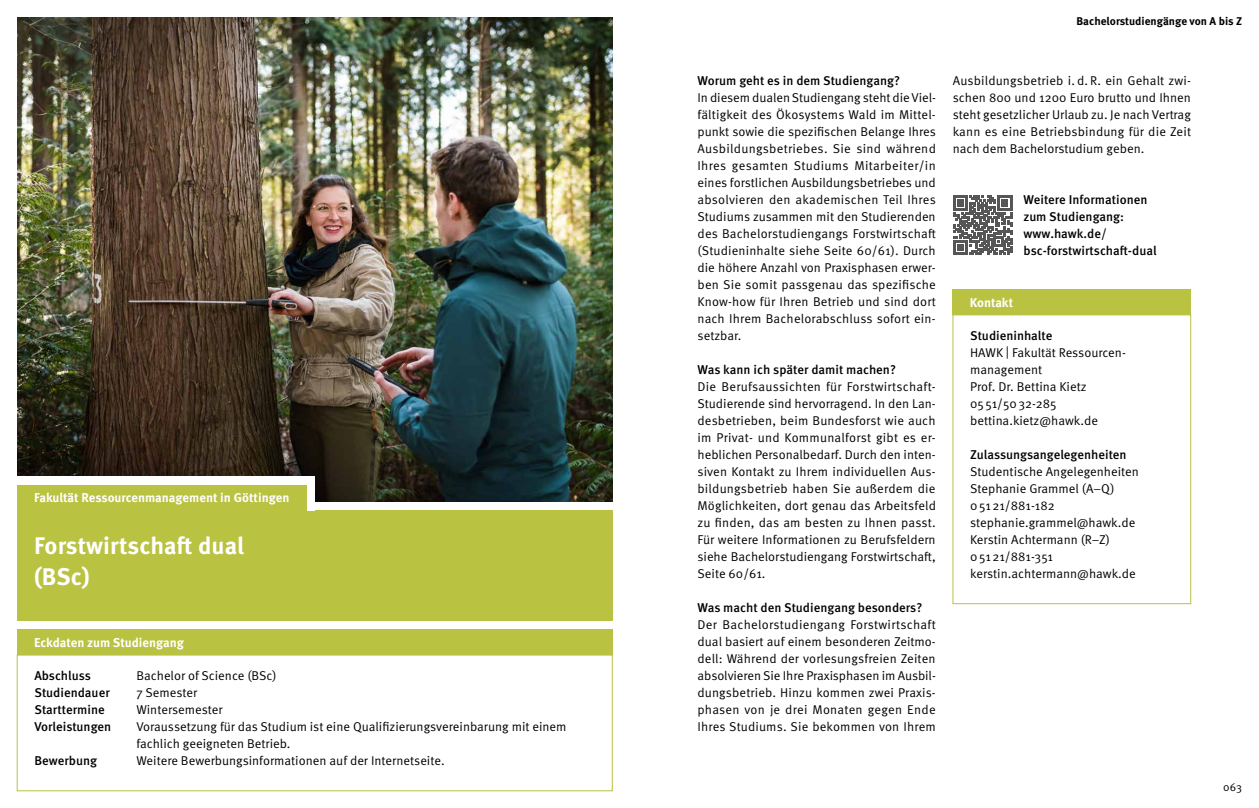
<style>
.page{position:relative;width:1259px;height:808px;background:#fff}
.page>*{position:absolute;margin:0;border:0;box-sizing:border-box;transform-origin:0 0}
.t1{font:700 24px/31.5px "Meta Pro";letter-spacing:.005em;color:#fff}
.t2{font:12.75px/17px "Meta Pro Norm";color:#000}
.t3{font:500 12.75px/17px "Meta Pro";color:#000}
.t4{font:700 12.75px "Meta Pro";color:#fff}
.t5{font:700 11.25px "Meta Pro";color:#000}
.t6{font:11.25px "Meta Pro Norm";color:#000}
</style>
<div class="page">
<img style="left:17px;top:17px;width:595px;height:485px">
<div style="left:17px;top:510px;width:595px;height:111px;background:#bac242"></div>
<div style="left:17px;top:476px;width:298px;height:34px;background:#fff"></div>
<div style="left:17px;top:485px;width:289px;height:25px;background:#bac242"></div>
<div style="left:17px;top:629px;width:595px;height:26px;background:#bac242"></div>
<div style="left:17px;top:655px;width:595px;height:136px;border:1px solid #bac242"></div>
<div style="left:952px;top:289px;width:239px;height:26px;background:#bac242"></div>
<div style="left:952px;top:315px;width:239px;height:289px;border:1px solid #bac242"></div>
<svg style="left:953px;top:196px;width:59px;height:59px"></svg>
<p class="t4" style="left:34px;top:488px;width:257px">Fakultät Ressourcenmanagement in Göttingen</p>
<h1 class="t1" style="left:34px;top:528px;width:212px">Forstwirtschaft dual (BSc)</h1>
<p class="t4" style="left:34px;top:632px;width:152px">Eckdaten zum Studiengang</p>
<p class="t3" style="left:34px;top:667px;width:58px">Abschluss</p>
<p class="t2" style="left:136px;top:667px;width:142px">Bachelor of Science (BSc)</p>
<p class="t3" style="left:34px;top:684px;width:77px">Studiendauer</p>
<p class="t2" style="left:136px;top:684px;width:62px">7 Semester</p>
<p class="t3" style="left:34px;top:701px;width:72px">Starttermine</p>
<p class="t2" style="left:136px;top:701px;width:88px">Wintersemester</p>
<p class="t3" style="left:34px;top:718px;width:78px">Vorleistungen</p>
<p class="t2" style="left:136px;top:718px;width:431px">Voraussetzung für das Studium ist eine Qualifizierungsvereinbarung mit einem fachlich geeigneten Betrieb.</p>
<p class="t3" style="left:34px;top:752px;width:64px">Bewerbung</p>
<p class="t2" style="left:136px;top:752px;width:310px">Weitere Bewerbungsinformationen auf der Internetseite.</p>
<p class="t5" style="left:1076px;top:13px;width:167px">Bachelorstudiengänge von A bis Z</p>
<p class="t3" style="left:697px;top:71px;width:204px">Worum geht es in dem Studiengang?</p>
<p class="t2" style="left:697px;top:88px;width:240px;text-align:justify">In diesem dualen Studiengang steht die Viel&shy;fältigkeit des Ökosystems Wald im Mittel&shy;punkt sowie die spezifischen Belange Ihres Ausbildungsbetriebes. Sie sind während Ihres gesamten Studiums Mitarbeiter/in eines forstlichen Ausbildungsbetriebes und absolvieren den akademischen Teil Ihres Studiums zusammen mit den Studierenden des Bachelorstudiengangs Forstwirtschaft (Studieninhalte siehe Seite 60/61). Durch die höhere Anzahl von Praxisphasen erwer&shy;ben Sie somit passgenau das spezifische Know-how für Ihren Betrieb und sind dort nach Ihrem Bachelorabschluss sofort ein&shy;setzbar.</p>
<p class="t3" style="left:697px;top:360px;width:200px">Was kann ich später damit machen?</p>
<p class="t2" style="left:697px;top:377px;width:240px">Die Berufsaussichten für Forstwirtschaft-Studierende sind hervorragend. In den Lan&shy;desbetrieben, beim Bundesforst wie auch im Privat- und Kommunalforst gibt es er&shy;heblichen Personalbedarf. Durch den inten&shy;siven Kontakt zu Ihrem individuellen Aus&shy;bildungsbetrieb haben Sie außerdem die Möglichkeiten, dort genau das Arbeitsfeld zu finden, das am besten zu Ihnen passt.<br>Für weitere Informationen zu Berufsfeldern siehe Bachelorstudiengang Forstwirtschaft, Seite 60/61.</p>
<p class="t3" style="left:697px;top:599px;width:226px">Was macht den Studiengang besonders?</p>
<p class="t2" style="left:697px;top:616px;width:240px;text-align:justify">Der Bachelorstudiengang Forstwirtschaft dual basiert auf einem besonderen Zeitmo&shy;dell: Während der vorlesungsfreien Zeiten absolvieren Sie Ihre Praxisphasen im Ausbil&shy;dungsbetrieb. Hinzu kommen zwei Praxis&shy;phasen von je drei Monaten gegen Ende Ihres Studiums. Sie bekommen von Ihrem</p>
<p class="t2" style="left:952px;top:71px;width:240px;text-align:justify">Ausbildungsbetrieb i. d. R. ein Gehalt zwi&shy;schen 800 und 1200 Euro brutto und Ihnen steht gesetzlicher Urlaub zu. Je nach Vertrag kann es eine Betriebsbindung für die Zeit nach dem Bachelorstudium geben.</p>
<p class="t3" style="left:1023px;top:190px;width:135px">Weitere Informationen zum Studiengang: www.hawk.de/ bsc-forstwirtschaft-dual</p>
<p class="t4" style="left:969px;top:292px;width:45px">Kontakt</p>
<p class="t3" style="left:970px;top:326px;width:84px">Studieninhalte</p>
<p class="t2" style="left:970px;top:343px;width:156px">HAWK | Fakultät Ressourcen&shy;management<br>Prof. Dr. Bettina Kietz<br>0551/5032-285 bettina.kietz@hawk.de</p>
<p class="t3" style="left:970px;top:446px;width:158px">Zulassungsangelegenheiten</p>
<p class="t2" style="left:970px;top:463px;width:170px">Studentische Angelegenheiten<br>Stephanie Grammel (A–Q)<br>05121/881-182 stephanie.grammel@hawk.de<br>Kerstin Achtermann (R–Z)<br>05121/881-351 kerstin.achtermann@hawk.de</p>
<p class="t6" style="left:1223px;top:778px;width:20px">063</p>
</div>
